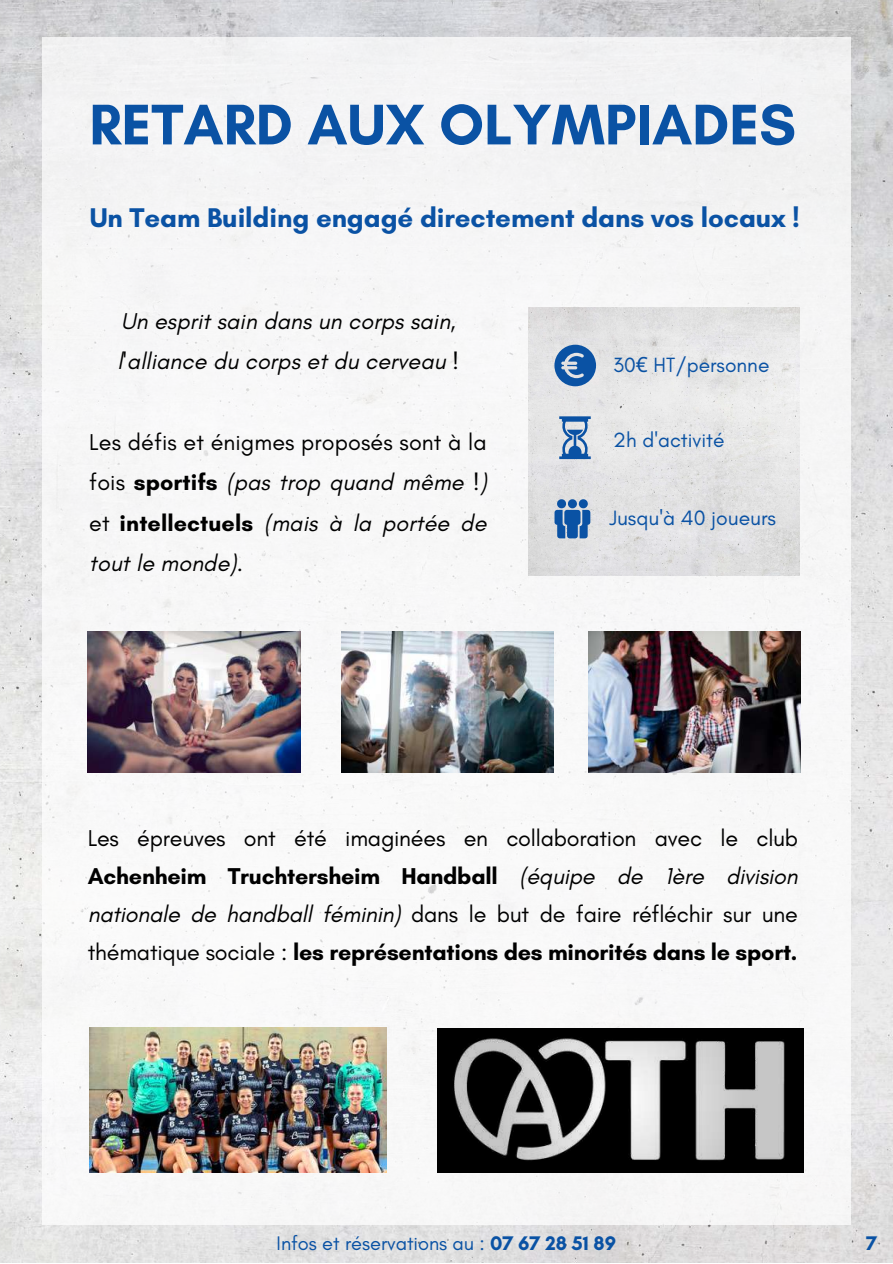
<style>
.page{position:relative;width:893px;height:1264px;background:#fff}
.page>*{position:absolute;margin:0;border:0;box-sizing:border-box;transform-origin:0 0}
.t1{font:700 58.35px "Glacial Indifference";color:#0a52a4}
.t2{font:700 27.6px "Glacial Indifference";letter-spacing:-.005em;color:#0a52a4}
.t3{font:23.25px/38.2px "Glacial Indifference";letter-spacing:-.01em;color:#000;text-align:justify}
.t4{font:italic 23.25px/40.5px "Glacial Indifference";letter-spacing:.005em;color:#000}
.t5{font:21.15px "Glacial Indifference";color:#0a52a4}
.t6{font:21px "Glacial Indifference";color:#0a52a4}
.t7{font:20.1px "Glacial Indifference";letter-spacing:-.005em;color:#0a52a4}
.t8{font:700 20.1px "Glacial Indifference";color:#0a52a4}
.s1{font-style:normal}
.s2{font-weight:700;font-style:normal}
.s3{font-family:"Noto Sans"}
.s4{font-weight:700}
.s5{font-style:italic}
</style>
<div class="page">
<img style="left:0;top:0;width:892px;height:1262px">
<div style="left:42px;top:38px;width:808px;height:1186px;background:#f7f7f7"></div>
<img style="left:529px;top:308px;width:270px;height:267px">
<svg style="left:559px;top:416px;width:31px;height:43px"></svg>
<svg style="left:554px;top:499px;width:36px;height:39px"></svg>
<svg style="left:554px;top:345px;width:42px;height:41px;background:#5684ba"></svg>
<img style="left:88px;top:631px;width:212px;height:142px">
<img style="left:90px;top:1027px;width:296px;height:145px">
<img style="left:341px;top:631px;width:212px;height:142px">
<img style="left:588px;top:631px;width:212px;height:142px">
<div style="left:437px;top:1027px;width:366px;height:145px;background:#000"></div>
<img style="left:454px;top:1037px;width:331px;height:124px">
<h1 class="t1" style="left:89px;top:89px;width:708px">RETARD AUX OLYMPIADES</h1>
<p class="t2" style="left:90px;top:201px;width:711px">Un Team Building engagé directement dans vos locaux !</p>
<p class="t4" style="left:118px;top:300px;width:343px">Un esprit sain dans un corps sain, l'alliance du corps et du cerveau !</p>
<p class="t4" style="left:89px;top:421px;width:399px;text-align:justify"><span class="s1">Les défis et énigmes proposés sont à la fois</span> <span class="s2">sportifs</span> (pas trop quand même !) <span class="s1">et</span> <span class="s2">intellectuels</span> (mais à la portée de tout le monde).</p>
<p class="t6" style="left:613px;top:352px;width:158px">30<span class="s3">€</span> HT/personne</p>
<p class="t6" style="left:613px;top:427px;width:113px">2h d'activité</p>
<p class="t5" style="left:609px;top:505px;width:168px">Jusqu'à 40 joueurs</p>
<p class="t3" style="left:88px;top:818px;width:712px">Les épreuves ont été imaginées en collaboration avec le club <span class="s4">Achenheim Truchtersheim Handball</span> <span class="s5">(équipe de 1ère division nationale de handball féminin)</span> dans le but de faire réfléchir sur une thématique sociale : <span class="s4">les représentations des minorités dans le sport.</span></p>
<p class="t7" style="left:276px;top:1230px;width:341px">Infos et réservations au : <span class="s4">07 67 28 51 89</span></p>
<p class="t8" style="left:866px;top:1230px;width:13px">7</p>
</div>
